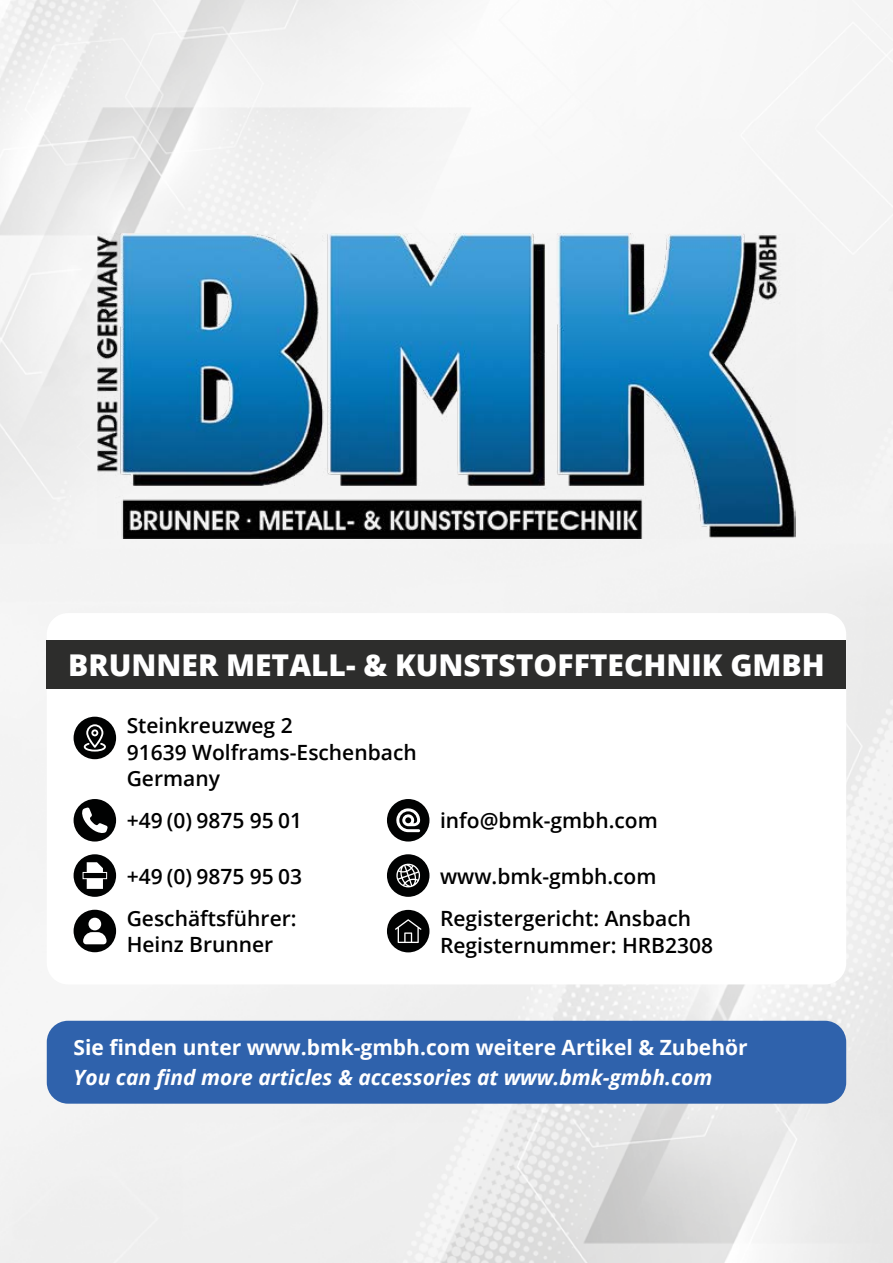
<style>
.page{position:relative;width:893px;height:1263px;background:#fff}
.page>*{position:absolute;margin:0;border:0;box-sizing:border-box;transform-origin:0 0}
.t1{font:800 30px "Open Sans";color:#fff}
.t2{font:600 21px/26.7px "Open Sans";color:#000}
.t3{font:700 21px "Open Sans";color:#fff}
.t4{font:italic 700 21px "Open Sans";color:#fff}
</style>
<div class="page">
<img style="left:0;top:0;width:893px;height:1263px">
<div style="left:47px;top:613px;width:799px;height:371px;background:#fff;border-radius:21px"></div>
<div style="left:47px;top:640px;width:799px;height:49px;background:#2d2d2c"></div>
<img style="left:97px;top:234px;width:698px;height:304px">
<div style="left:74px;top:717px;width:42px;height:42px;background:#010202;border-radius:50%"></div>
<svg style="left:84px;top:724px;width:22px;height:27px"></svg>
<div style="left:387px;top:910px;width:42px;height:42px;background:#010202;border-radius:50%"></div>
<svg style="left:395px;top:919px;width:26px;height:24px"></svg>
<div style="left:74px;top:910px;width:42px;height:42px;background:#010202;border-radius:50%"></div>
<div style="left:88px;top:918px;width:13px;height:12px;background:#fff;border-radius:50%"></div>
<svg style="left:83px;top:932px;width:24px;height:12px"></svg>
<div style="left:74px;top:854px;width:42px;height:43px;background:#010202;border-radius:50%"></div>
<svg style="left:87px;top:862px;width:16px;height:27px"></svg>
<div style="left:83px;top:872px;width:24px;height:7px;background:#010202;border:1px solid #fff"></div>
<div style="left:387px;top:854px;width:42px;height:43px;background:#010202;border-radius:50%"></div>
<svg style="left:396px;top:863px;width:24px;height:25px"></svg>
<div style="left:74px;top:799px;width:42px;height:42px;background:#010202;border-radius:50%"></div>
<svg style="left:82px;top:807px;width:26px;height:26px"></svg>
<div style="left:387px;top:799px;width:42px;height:42px;background:#010202;border-radius:50%"></div>
<svg style="left:396px;top:808px;width:24px;height:24px"></svg>
<div style="left:47px;top:1021px;width:799px;height:83px;background:#2f62ac;border-radius:21px"></div>
<h1 class="t1" style="left:68px;top:642px;width:758px">BRUNNER METALL- &amp; KUNSTSTOFFTECHNIK GMBH</h1>
<p class="t2" style="left:127px;top:711px;width:291px">Steinkreuzweg 2<br>91639 Wolframs-Eschenbach<br>Germany</p>
<p class="t2" style="left:127px;top:807px;width:177px">+49 (0) 9875 95 01</p>
<p class="t2" style="left:440px;top:807px;width:219px">info@bmk-gmbh.com</p>
<p class="t2" style="left:127px;top:862px;width:177px">+49 (0) 9875 95 03</p>
<p class="t2" style="left:440px;top:862px;width:218px">www.bmk-gmbh.com</p>
<p class="t2" style="left:127px;top:904px;width:171px">Geschäftsführer:<br>Heinz Brunner</p>
<p class="t2" style="left:440px;top:904px;width:274px">Registergericht: Ansbach<br>Registernummer: HRB2308</p>
<p class="t3" style="left:74px;top:1032px;width:676px">Sie finden unter www.bmk-gmbh.com weitere Artikel &amp; Zubehör</p>
<p class="t4" style="left:74px;top:1062px;width:640px">You can find more articles &amp; accessories at www.bmk-gmbh.com</p>
</div>
